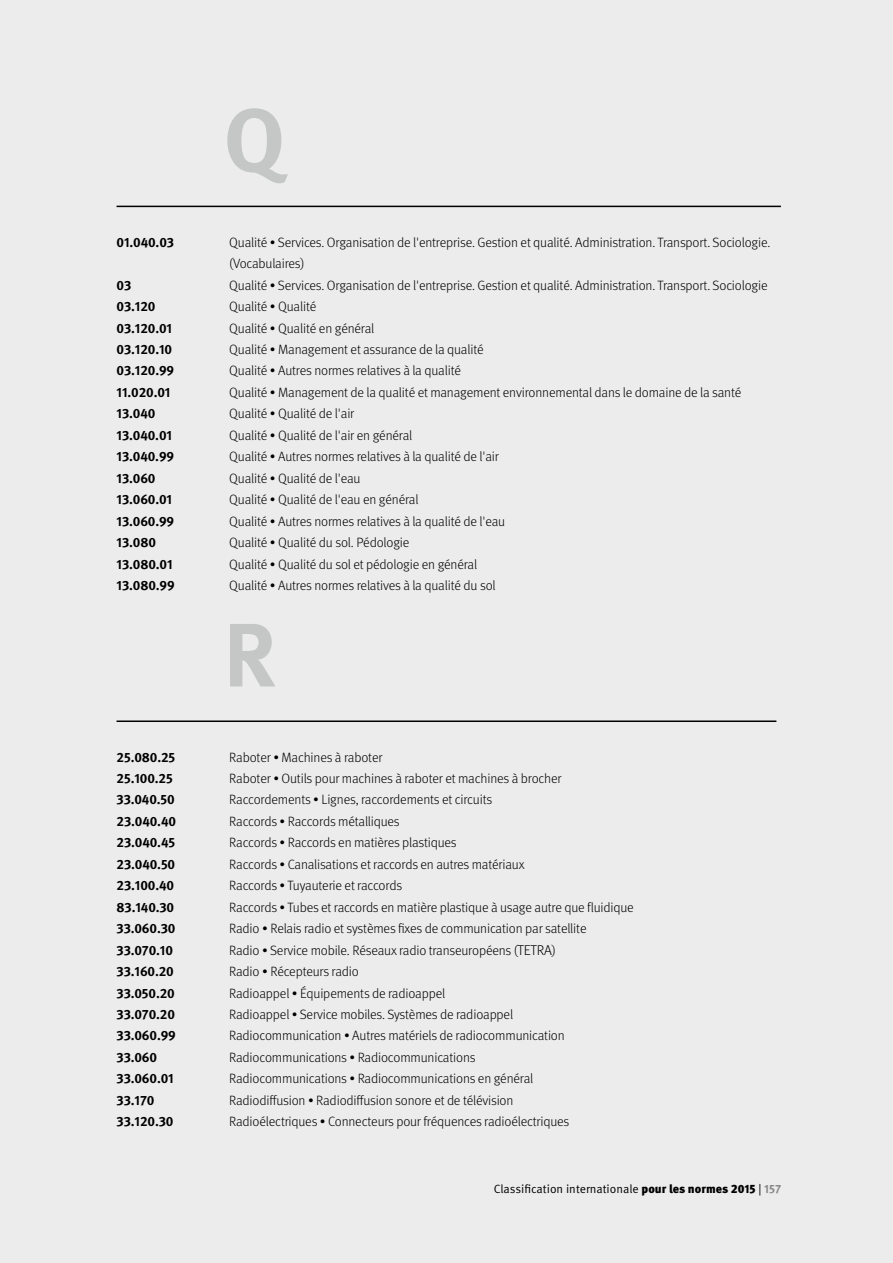
<style>
.page{position:relative;width:893px;height:1263px;background:#ececed}
.page>*{position:absolute;margin:0;border:0;box-sizing:border-box;transform-origin:0 0}
.t1{font:700 90px "Meta Pro";color:#c5c6c6}
.t2{font:300 13.5px/21.5px "Meta Pro";letter-spacing:-.01em;color:#000}
.t3{font:700 13.5px "Meta Pro";letter-spacing:-.01em;color:#000}
.t4{font:12px "Meta Pro Norm";color:#000}
.s1{font-size:14.25px}
.s2{font-family:"Meta Pro";font-weight:900}
.s3{font-family:"Meta Pro";font-weight:700;color:#878786}
</style>
<div class="page">
<hr style="left:117px;top:206px;width:664px;height:1px;background:#000">
<hr style="left:117px;top:720px;width:659px;height:2px;background:#000">
<h1 class="t1" style="left:223px;top:70px;width:64px">Q</h1>
<p class="t3" style="left:117px;top:231px;width:59px">01.040.03</p>
<p class="t2" style="left:229px;top:231px;width:543px">Qualité • Services. Organisation de l'entreprise. Gestion et qualité. Administration. Transport. Sociologie. (Vocabulaires)</p>
<p class="t3" style="left:117px;top:274px;width:16px">03</p>
<p class="t2" style="left:229px;top:274px;width:540px">Qualité • Services. Organisation de l'entreprise. Gestion et qualité. Administration. Transport. Sociologie</p>
<p class="t3" style="left:117px;top:296px;width:40px">03.120</p>
<p class="t2" style="left:229px;top:295px;width:89px">Qualité • Qualité</p>
<p class="t3" style="left:117px;top:317px;width:57px">03.120.01</p>
<p class="t2" style="left:229px;top:316px;width:147px">Qualité • Qualité en général</p>
<p class="t3" style="left:117px;top:339px;width:57px">03.120.10</p>
<p class="t2" style="left:229px;top:338px;width:256px">Qualité • Management et assurance de la qualité</p>
<p class="t3" style="left:117px;top:360px;width:59px">03.120.99</p>
<p class="t2" style="left:229px;top:359px;width:233px">Qualité • Autres normes relatives à la qualité</p>
<p class="t3" style="left:117px;top:382px;width:56px">11.020.01</p>
<p class="t2" style="left:229px;top:381px;width:514px">Qualité • Management de la qualité et management environnemental dans le domaine de la santé</p>
<p class="t3" style="left:117px;top:403px;width:40px">13.040</p>
<p class="t2" style="left:229px;top:402px;width:127px">Qualité • Qualité de l'air</p>
<p class="t3" style="left:117px;top:424px;width:57px">13.040.01</p>
<p class="t2" style="left:229px;top:424px;width:185px">Qualité • Qualité de l'air en général</p>
<p class="t3" style="left:117px;top:446px;width:59px">13.040.99</p>
<p class="t2" style="left:229px;top:445px;width:271px">Qualité • Autres normes relatives à la qualité de l'air</p>
<p class="t3" style="left:117px;top:467px;width:41px">13.060</p>
<p class="t2" style="left:229px;top:467px;width:133px">Qualité • Qualité de l'eau</p>
<p class="t3" style="left:117px;top:489px;width:57px">13.060.01</p>
<p class="t2" style="left:229px;top:488px;width:191px">Qualité • Qualité de l'eau en général</p>
<p class="t3" style="left:117px;top:510px;width:59px">13.060.99</p>
<p class="t2" style="left:229px;top:509px;width:277px">Qualité • Autres normes relatives à la qualité de l'eau</p>
<p class="t3" style="left:117px;top:532px;width:41px">13.080</p>
<p class="t2" style="left:229px;top:531px;width:182px">Qualité • Qualité du sol. Pédologie</p>
<p class="t3" style="left:117px;top:553px;width:58px">13.080.01</p>
<p class="t2" style="left:229px;top:552px;width:250px">Qualité • Qualité du sol et pédologie en général</p>
<p class="t3" style="left:117px;top:575px;width:60px">13.080.99</p>
<p class="t2" style="left:229px;top:574px;width:268px">Qualité • Autres normes relatives à la qualité du sol</p>
<h1 class="t1" style="left:223px;top:585px;width:55px">R</h1>
<p class="t3" style="left:117px;top:746px;width:60px">25.080.25</p>
<p class="t2" style="left:229px;top:745px;width:155px">Raboter • Machines à raboter</p>
<p class="t3" style="left:117px;top:768px;width:58px">25.100.25</p>
<p class="t2" style="left:229px;top:767px;width:334px">Raboter • Outils pour machines à raboter et machines à brocher</p>
<p class="t3" style="left:117px;top:789px;width:60px">33.040.50</p>
<p class="t2" style="left:229px;top:788px;width:265px">Raccordements • Lignes, raccordements et circuits</p>
<p class="t3" style="left:117px;top:811px;width:61px">23.040.40</p>
<p class="t2" style="left:229px;top:810px;width:172px">Raccords • Raccords métalliques</p>
<p class="t3" style="left:117px;top:832px;width:60px">23.040.45</p>
<p class="t2" style="left:229px;top:831px;width:229px">Raccords • Raccords en matières plastiques</p>
<p class="t3" style="left:117px;top:853px;width:60px">23.040.50</p>
<p class="t2" style="left:229px;top:853px;width:297px">Raccords • Canalisations et raccords en autres matériaux</p>
<p class="t3" style="left:117px;top:875px;width:59px">23.100.40</p>
<p class="t2" style="left:229px;top:874px;width:174px">Raccords • Tuyauterie et raccords</p>
<p class="t3" style="left:117px;top:896px;width:59px">83.140.30</p>
<p class="t2" style="left:229px;top:896px;width:406px">Raccords • Tubes et raccords en matière plastique à usage autre que fluidique</p>
<p class="t3" style="left:117px;top:918px;width:60px">33.060.30</p>
<p class="t2" style="left:229px;top:917px;width:359px">Radio • Relais radio et systèmes fixes de communication par satellite</p>
<p class="t3" style="left:117px;top:939px;width:58px">33.070.10</p>
<p class="t2" style="left:229px;top:938px;width:328px">Radio • Service mobile. Réseaux radio transeuropéens (<span class="s1">TETRA</span>)</p>
<p class="t3" style="left:117px;top:961px;width:59px">33.160.20</p>
<p class="t2" style="left:229px;top:960px;width:131px">Radio • Récepteurs radio</p>
<p class="t3" style="left:117px;top:982px;width:60px">33.050.20</p>
<p class="t2" style="left:229px;top:981px;width:218px">Radioappel • Équipements de radioappel</p>
<p class="t3" style="left:117px;top:1004px;width:60px">33.070.20</p>
<p class="t2" style="left:229px;top:1003px;width:285px">Radioappel • Service mobiles. Systèmes de radioappel</p>
<p class="t3" style="left:117px;top:1025px;width:61px">33.060.99</p>
<p class="t2" style="left:229px;top:1024px;width:337px">Radiocommunication • Autres matériels de radiocommunication</p>
<p class="t3" style="left:117px;top:1047px;width:42px">33.060</p>
<p class="t2" style="left:229px;top:1046px;width:248px">Radiocommunications • Radiocommunications</p>
<p class="t3" style="left:117px;top:1068px;width:59px">33.060.01</p>
<p class="t2" style="left:229px;top:1067px;width:306px">Radiocommunications • Radiocommunications en général</p>
<p class="t3" style="left:117px;top:1089px;width:39px">33.170</p>
<p class="t2" style="left:229px;top:1089px;width:286px">Radiodiffusion • Radiodiffusion sonore et de télévision</p>
<p class="t3" style="left:117px;top:1111px;width:58px">33.120.30</p>
<p class="t2" style="left:229px;top:1110px;width:342px">Radioélectriques • Connecteurs pour fréquences radioélectriques</p>
<p class="t4" style="left:494px;top:1180px;width:289px">Classification internationale <span class="s2">pour les normes 2015</span> | <span class="s3">157</span></p>
</div>
